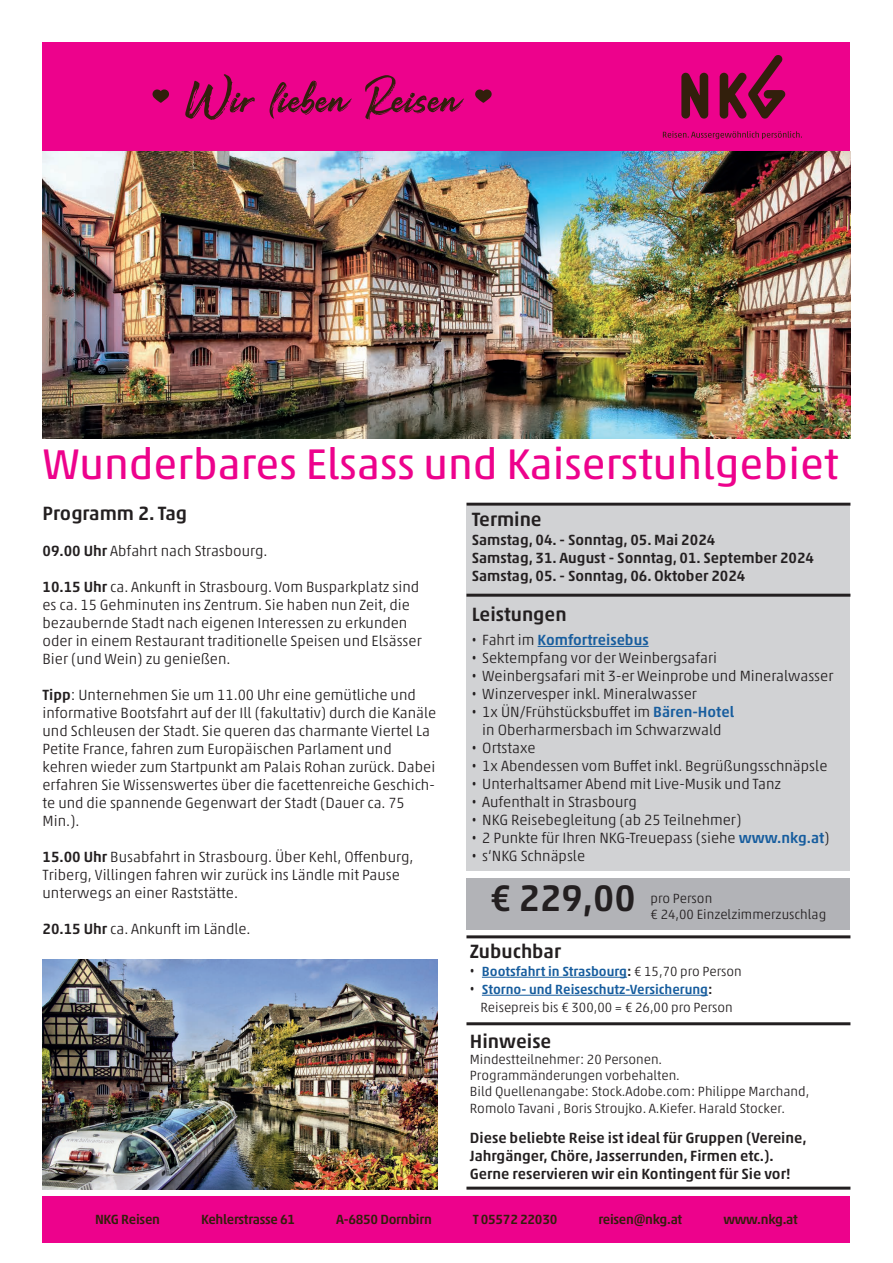
<style>
.page{position:relative;width:893px;height:1263px;background:#fff}
.page>*{position:absolute;margin:0;border:0;box-sizing:border-box;transform-origin:0 0}
.t1{font:43.5px "Akko Pro";color:#ed028c}
.t2{font:500 37.5px "Akko Pro";color:#231f20}
.t3{font:500 19.5px "Akko Pro";color:#231f20}
.t4{font:300 15px/18px "Akko Pro";color:#231f20}
.t5{font:500 15px/18px "Akko Pro";color:#231f20}
.t6{font:500 15px "Akko Pro";color:#175d9e}
.t7{font:300 13.5px/16.2px "Akko Pro";color:#231f20}
.t8{font:500 13.5px "Akko Pro";letter-spacing:-.02em;color:#321f0c}
.t9{font:500 13.5px "Akko Pro";color:#175d9e}
.s1{font-weight:500}
.s2{font-family:"Gotham Condensed";font-weight:400;color:#231f20}
.s3{font-weight:300;color:#231f20}
.s4{font-family:"Gotham Condensed";font-weight:400}
.s5{font-weight:500;color:#175d9e}
.s6{font-family:"Gotham Condensed";font-weight:400;font-size:15px;color:#231f20}
.s7{color:#231f20}
.s8{font-family:"Gotham Condensed";font-weight:400;font-size:15px}
</style>
<div class="page">
<div style="left:43px;top:43px;width:807px;height:109px;background:#ed028c"></div>
<svg style="left:475px;top:89px;width:17px;height:14px"></svg>
<svg style="left:152px;top:89px;width:17px;height:14px"></svg>
<svg style="left:185px;top:74px;width:70px;height:46px"></svg>
<svg style="left:270px;top:81px;width:82px;height:38px"></svg>
<svg style="left:365px;top:75px;width:99px;height:45px"></svg>
<svg style="left:663px;top:131px;width:139px;height:8px"></svg>
<svg style="left:681px;top:72px;width:27px;height:47px"></svg>
<svg style="left:720px;top:55px;width:65px;height:64px"></svg>
<img style="left:43px;top:152px;width:807px;height:287px">
<div style="left:43px;top:1196px;width:807px;height:46px;background:#ed028c"></div>
<div style="left:466px;top:506px;width:384px;height:78px;background:#d1d2d4"></div>
<div style="left:466px;top:878px;width:384px;height:52px;background:#b2b3b7"></div>
<div style="left:466px;top:578px;width:384px;height:292px;background:#d1d2d4"></div>
<hr style="left:482px;top:977px;width:145px;height:1px;background:#175d9e">
<hr style="left:482px;top:995px;width:226px;height:1px;background:#175d9e">
<hr style="left:538px;top:646px;width:111px;height:1px;background:#175d9e">
<hr style="left:466px;top:594px;width:384px;height:3px;background:#231f20">
<hr style="left:466px;top:935px;width:384px;height:3px;background:#231f20">
<hr style="left:466px;top:1022px;width:384px;height:3px;background:#231f20">
<hr style="left:466px;top:1186px;width:384px;height:3px;background:#231f20">
<hr style="left:466px;top:503px;width:384px;height:3px;background:#231f20">
<img style="left:43px;top:960px;width:395px;height:230px">
<h1 class="t1" style="left:43px;top:438px;width:797px">Wunderbares Elsass und Kaiserstuhlgebiet</h1>
<h3 class="t3" style="left:43px;top:502px;width:146px">Programm 2. Tag</h3>
<p class="t4" style="left:43px;top:542px;width:226px"><span class="s1">09.00 Uhr</span> Abfahrt nach Strasbourg.</p>
<p class="t4" style="left:43px;top:578px;width:381px"><span class="s1">10.15 Uhr</span> ca. Ankunft in Strasbourg. Vom Busparkplatz sind es ca. 15 Gehminuten ins Zentrum. Sie haben nun Zeit, die bezaubernde Stadt nach eigenen Interessen zu erkunden oder in einem Restaurant traditionelle Speisen und Elsässer Bier (und Wein) zu genießen.</p>
<p class="t4" style="left:43px;top:686px;width:395px"><span class="s1">Tipp</span>: Unternehmen Sie um 11.00 Uhr eine gemütliche und informative Bootsfahrt auf der Ill (fakultativ) durch die Kanäle und Schleusen der Stadt. Sie queren das charmante Viertel La Petite France, fahren zum Europäischen Parlament und kehren wieder zum Startpunkt am Palais Rohan zurück. Dabei erfahren Sie Wissenswertes über die facettenreiche Geschich&shy;te und die spannende Gegenwart der Stadt (Dauer ca. 75<br>Min.).</p>
<p class="t4" style="left:43px;top:848px;width:373px"><span class="s1">15.00 Uhr</span> Busabfahrt in Strasbourg. Über Kehl, Offenburg,<br>Triberg, Villingen fahren wir zurück ins Ländle mit Pause unterwegs an einer Raststätte.</p>
<p class="t4" style="left:43px;top:920px;width:210px"><span class="s1">20.15 Uhr</span> ca. Ankunft im Ländle.</p>
<h3 class="t3" style="left:472px;top:507px;width:71px">Termine</h3>
<p class="t5" style="left:472px;top:530px;width:344px">Samstag, 04. - Sonntag, 05. Mai 2024<br>Samstag, 31. August - Sonntag, 01. September 2024<br>Samstag, 05. - Sonntag, 06. Oktober 2024</p>
<h3 class="t3" style="left:472px;top:602px;width:96px">Leistungen</h3>
<p class="t6" style="left:472px;top:631px;width:178px"><span class="s2">•</span> <span class="s3">Fahrt im</span> Komfortreisebus</p>
<p class="t4" style="left:472px;top:649px;width:247px"><span class="s4">•</span> Sektempfang vor der Weinbergsafari</p>
<p class="t4" style="left:472px;top:667px;width:363px"><span class="s4">•</span> Weinbergsafari mit 3-er Weinprobe und Mineralwasser</p>
<p class="t4" style="left:472px;top:685px;width:227px"><span class="s4">•</span> Winzervesper inkl. Mineralwasser</p>
<p class="t4" style="left:472px;top:703px;width:264px;text-align:center"><span class="s4">•</span> 1x ÜN/Frühstücksbuffet im <span class="s5">Bären-Hotel </span>in Oberharmersbach im Schwarzwald</p>
<p class="t4" style="left:472px;top:739px;width:65px"><span class="s4">•</span> Ortstaxe</p>
<p class="t4" style="left:472px;top:757px;width:357px"><span class="s4">•</span> 1x Abendessen vom Buffet inkl. Begrüßungsschnäpsle</p>
<p class="t4" style="left:472px;top:775px;width:311px"><span class="s4">•</span> Unterhaltsamer Abend mit Live-Musik und Tanz</p>
<p class="t4" style="left:472px;top:793px;width:166px"><span class="s4">•</span> Aufenthalt in Strasbourg</p>
<p class="t4" style="left:472px;top:811px;width:271px"><span class="s4">•</span> NKG Reisebegleitung (ab 25 Teilnehmer)</p>
<p class="t4" style="left:472px;top:829px;width:359px"><span class="s4">•</span> 2 Punkte für Ihren NKG-Treuepass (siehe <span class="s5">www.nkg.at</span>)</p>
<p class="t4" style="left:472px;top:847px;width:115px"><span class="s4">•</span> s‘NKG Schnäpsle</p>
<p class="t7" style="left:651px;top:890px;width:63px">pro Person</p>
<h2 class="t2" style="left:490px;top:875px;width:147px">€ 229,00</h2>
<p class="t7" style="left:651px;top:907px;width:177px">€ 24,00 Einzelzimmerzuschlag</p>
<h3 class="t3" style="left:470px;top:939px;width:93px">Zubuchbar</h3>
<p class="t9" style="left:470px;top:963px;width:273px"><span class="s6">•</span> Bootsfahrt in Strasbourg<span class="s7">:</span> <span class="s3">€ 15,70 pro Person</span></p>
<p class="t7" style="left:480px;top:980px;width:254px;line-height:18px;text-indent:-10px"><span class="s8">•</span> <span class="s5">Storno- und Reiseschutz-Versicherung</span><span class="s1">:<br></span>Reisepreis bis € 300,00 = € 26,00 pro Person</p>
<h3 class="t3" style="left:470px;top:1029px;width:83px">Hinweise</h3>
<p class="t7" style="left:470px;top:1051px;width:341px">Mindestteilnehmer: 20 Personen.<br>Programmänderungen vorbehalten.<br>Bild Quellenangabe: Stock.Adobe.com: Philippe Marchand, Romolo Tavani , Boris Stroujko. A.Kiefer. Harald Stocker.</p>
<p class="t5" style="left:470px;top:1129px;width:338px">Diese beliebte Reise ist ideal für Gruppen (Vereine,<br>Jahrgänger, Chöre, Jasserrunden, Firmen etc.).<br>Gerne reservieren wir ein Kontingent für Sie vor!</p>
<p class="t8" style="left:95px;top:1211px;width:67px">NKG Reisen</p>
<p class="t8" style="left:201px;top:1211px;width:96px">Kehlerstrasse 61</p>
<p class="t8" style="left:336px;top:1211px;width:97px">A-6850 Dornbirn</p>
<p class="t8" style="left:473px;top:1211px;width:86px">T 05572 22030</p>
<p class="t8" style="left:598px;top:1211px;width:85px">reisen@nkg.at</p>
<p class="t8" style="left:723px;top:1211px;width:76px">www.nkg.at</p>
</div>
